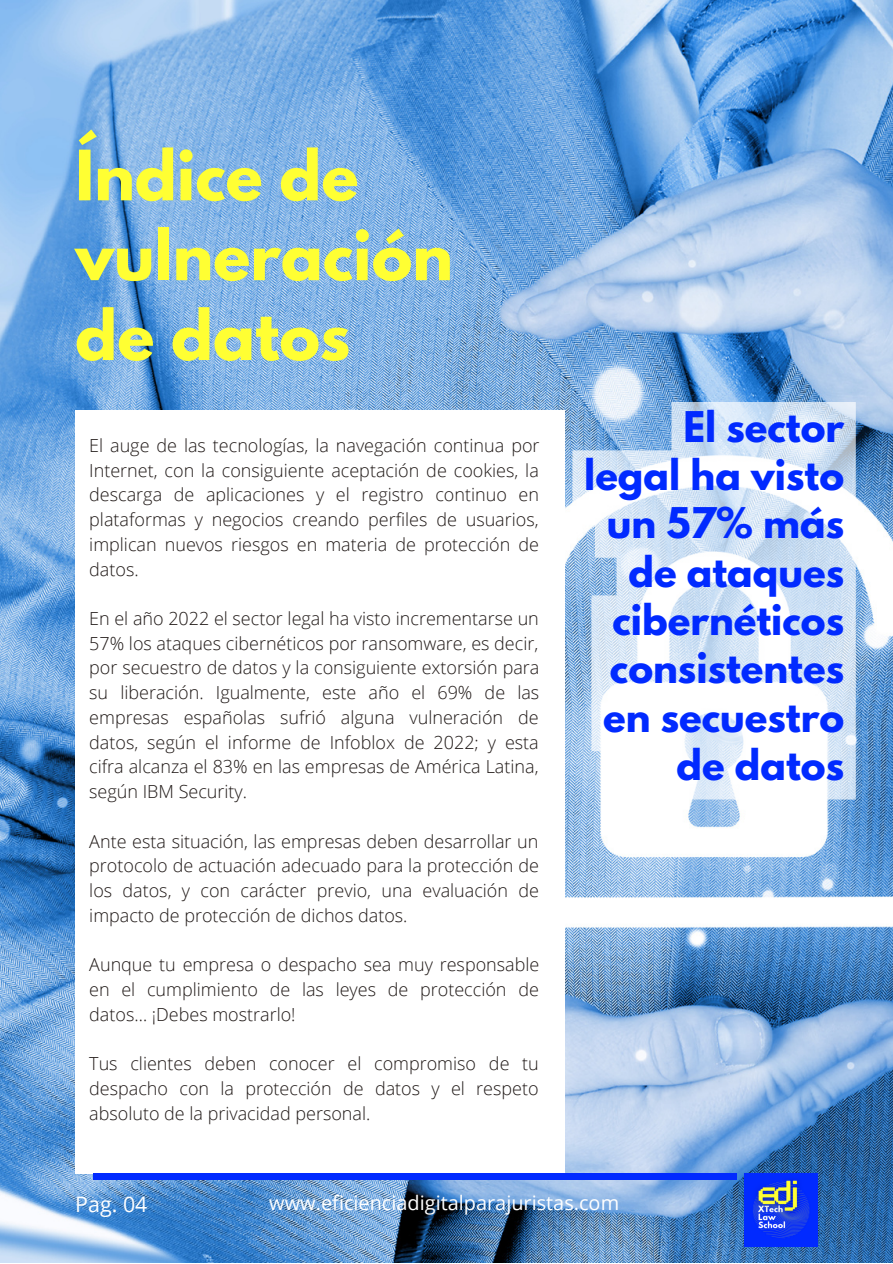
<style>
.page{position:relative;width:893px;height:1264px;background:#fff}
.page>*{position:absolute;margin:0;border:0;box-sizing:border-box;transform-origin:0 0}
.t1{font:700 61.5px/79.8px "League Spartan";color:#ff3}
.t2{font:700 37.5px/48.3px "League Spartan";color:#012aff;text-align:right}
.t3{font:21.45px "Open Sans";color:#fff}
.t4{font:19.95px "Open Sans";color:#fff}
.t5{font:300 18px/24.8px "Open Sans";color:#201917;text-align:justify}
</style>
<div class="page">
<img style="left:0;top:0;width:892px;height:1262px">
<div style="left:75px;top:410px;width:489px;height:763px;background:#fff"></div>
<svg style="left:572px;top:402px;width:283px;height:397px"></svg>
<img style="left:744px;top:1173px;width:73px;height:73px">
<div style="left:93px;top:1173px;width:643px;height:6px;background:#012aff"></div>
<p class="t1" style="left:75px;top:143px;width:379px">Índice de vulneración de datos</p>
<p class="t5" style="left:89px;top:432px;width:452px">El auge de las tecnologías, la navegación continua por Internet, con la consiguiente aceptación de cookies, la descarga de aplicaciones y el registro continuo en plataformas y negocios creando perfiles de usuarios, implican nuevos riesgos en materia de protección de datos.</p>
<p class="t5" style="left:89px;top:605px;width:451px">En el año 2022 el sector legal ha visto incrementarse un 57% los ataques cibernéticos por ransomware, es decir, por secuestro de datos y la consiguiente extorsión para su liberación. Igualmente, este año el 69% de las empresas españolas sufrió alguna vulneración de datos, según el informe de Infoblox de 2022; y esta cifra alcanza el 83% en las empresas de América Latina, según IBM Security.</p>
<p class="t5" style="left:89px;top:828px;width:451px">Ante esta situación, las empresas deben desarrollar un protocolo de actuación adecuado para la protección de los datos, y con carácter previo, una evaluación de impacto de protección de dichos datos.</p>
<p class="t5" style="left:89px;top:952px;width:451px">Aunque tu empresa o despacho sea muy responsable en el cumplimiento de las leyes de protección de datos… ¡Debes mostrarlo!</p>
<p class="t5" style="left:89px;top:1050px;width:451px">Tus clientes deben conocer el compromiso de tu despacho con la protección de datos y el respeto absoluto de la privacidad personal.</p>
<p class="t2" style="left:584px;top:407px;width:261px">El sector legal ha visto un 57% más de ataques cibernéticos consistentes en secuestro de datos</p>
<p class="t3" style="left:75px;top:1188px;width:74px">Pag. 04</p>
<p class="t4" style="left:269px;top:1188px;width:351px">www.eficienciadigitalparajuristas.com</p>
</div>
